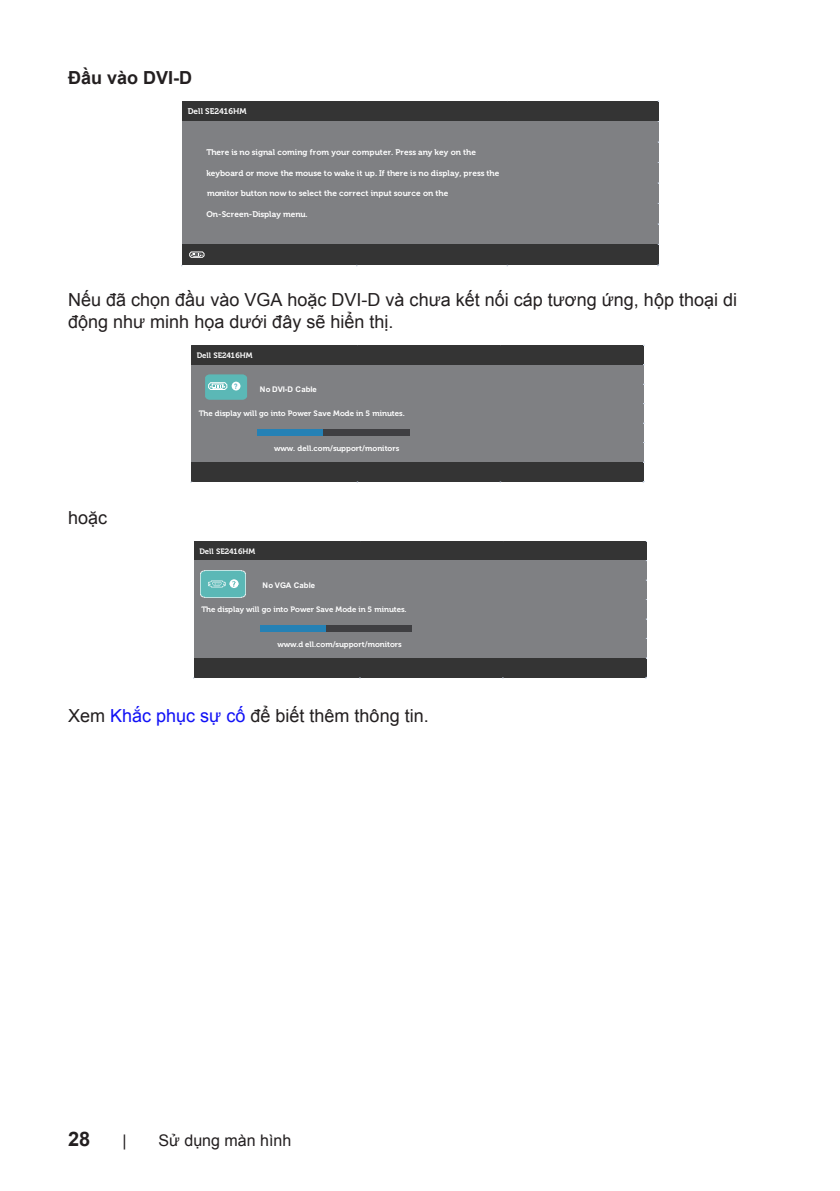
<style>
.page{position:relative;width:840px;height:1191px;background:#fff}
.page>*{position:absolute;margin:0;border:0;box-sizing:border-box;transform-origin:0 0}
.t1{font:700 20px "Arial";color:#231f20}
.text{font:18px/21.6px "Arial";color:#231f20}
.text-2{font:700 18px "Arial";color:#231f20}
.t2{font:16px "Arial";color:#231f20}
.t3{font:700 8.2px "Museo For Dell";letter-spacing:.005em;color:#fff}
.t4{font:700 7.8px "Museo For Dell";letter-spacing:.005em;color:#fff}
.t5{font:700 7.8px "Arial";letter-spacing:.01em;color:#fff}
.t6{font:700 7.6px "Arial";color:#4fabc0;scale:.73 1}
.s1{color:#1111f6}
</style>
<div class="page">
<div style="left:182px;top:101px;width:475px;height:21px;background:#343434"></div>
<div style="left:182px;top:121px;width:475px;height:124px;background:#7f8083"></div>
<div style="left:182px;top:244px;width:475px;height:21px;background:#343434"></div>
<svg style="left:189px;top:251px;width:15px;height:7px"></svg>
<div style="left:191px;top:346px;width:452px;height:19px;background:#343434"></div>
<div style="left:191px;top:365px;width:452px;height:97px;background:#7f8083"></div>
<div style="left:191px;top:462px;width:452px;height:20px;background:#343434"></div>
<div style="left:258px;top:430px;width:151px;height:6px;background:#3f3f42"></div>
<div style="left:258px;top:430px;width:65px;height:6px;background:#2581b5"></div>
<svg style="left:205px;top:374px;width:42px;height:26px"></svg>
<div style="left:194px;top:541px;width:452px;height:20px;background:#343434"></div>
<div style="left:194px;top:560px;width:452px;height:98px;background:#7f8083"></div>
<div style="left:194px;top:658px;width:452px;height:20px;background:#343434"></div>
<img style="left:201px;top:570px;width:44px;height:27px">
<div style="left:260px;top:625px;width:152px;height:7px;background:#3f3f42"></div>
<div style="left:260px;top:625px;width:65px;height:7px;background:#2581b5"></div>
<p class="text-2" style="left:68px;top:65px;width:126px">Đầu vào DVI-D</p>
<p class="t3" style="left:188px;top:107px;width:60px">Dell SE2416HM</p>
<p class="t3" style="left:206px;top:148px;width:271px">There is no signal coming from your computer. Press any key on the</p>
<p class="t3" style="left:206px;top:168px;width:294px">keyboard or move the mouse to wake it up. If there is no display, press the</p>
<p class="t3" style="left:207px;top:189px;width:242px">monitor button now to select the correct input source on the</p>
<p class="t3" style="left:206px;top:209px;width:103px">On-Screen-Display menu.</p>
<p class="text" style="left:68px;top:289px;width:670px">Nếu đã chọn đầu vào VGA hoặc DVI-D và chưa kết nối cáp tương ứng, hộp thoại di động như minh họa dưới đây sẽ hiển thị.</p>
<p class="t4" style="left:197px;top:351px;width:57px">Dell SE2416HM</p>
<p class="t6" style="left:234px;top:381px;width:6px">?</p>
<p class="t5" style="left:260px;top:384px;width:58px">No DVI-D Cable</p>
<p class="text" style="left:68px;top:507px;width:41px">hoặc</p>
<p class="t4" style="left:199px;top:409px;width:207px">The display will go into Power Save Mode in 5 minutes.</p>
<p class="t4" style="left:274px;top:444px;width:127px">www. dell.com/support/monitors</p>
<p class="t4" style="left:199px;top:547px;width:57px">Dell SE2416HM</p>
<p class="t5" style="left:262px;top:580px;width:54px">No VGA Cable</p>
<p class="t4" style="left:201px;top:605px;width:206px">The display will go into Power Save Mode in 5 minutes.</p>
<p class="t4" style="left:277px;top:639px;width:126px">www.d ell.com/support/monitors</p>
<p class="text" style="left:68px;top:704px;width:362px">Xem <span class="s1">Khắc phục sự cố</span> để biết thêm thông tin.</p>
<h1 class="t1" style="left:68px;top:1125px;width:24px">28</h1>
<h3 class="t2" style="left:122px;top:1129px;width:6px">|</h3>
<h3 class="t2" style="left:158px;top:1129px;width:134px">Sử dụng màn hình</h3>
</div>
